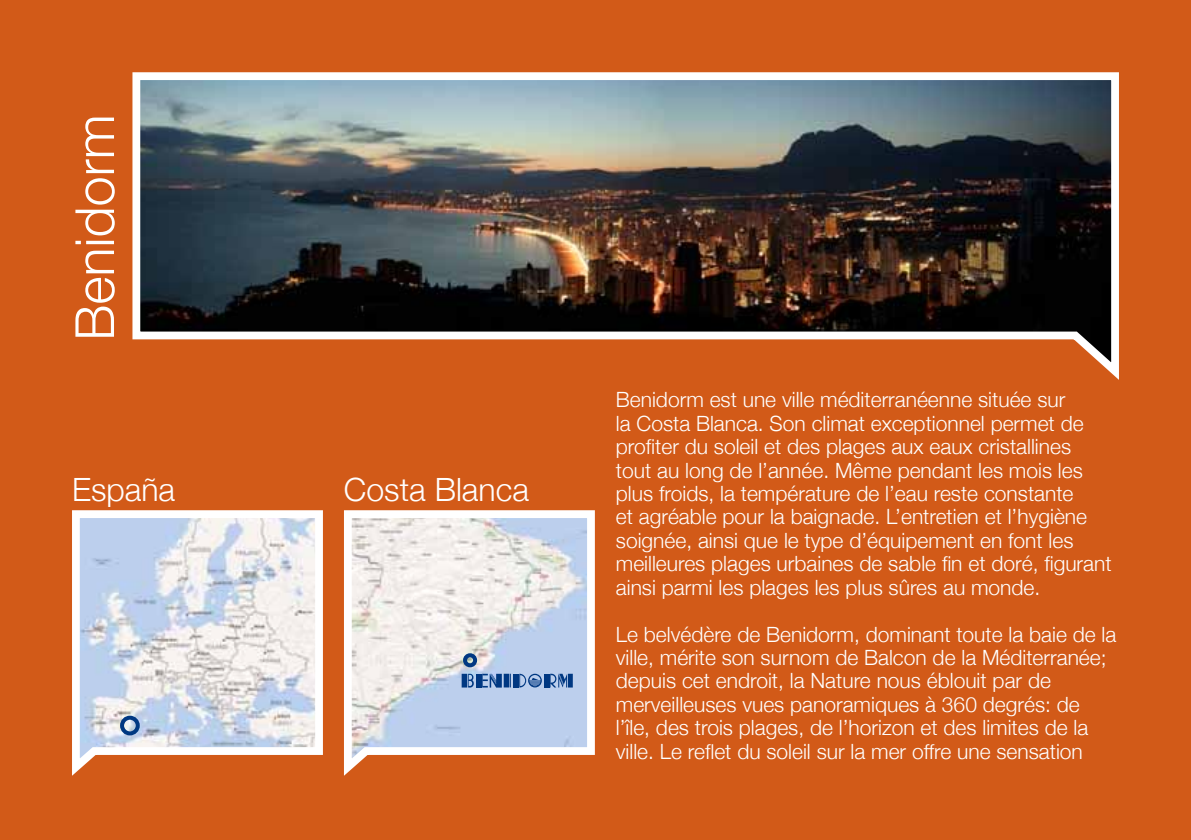
<style>
.page{position:relative;width:1191px;height:840px;background:#fff}
.page>*{position:absolute;margin:0;border:0;box-sizing:border-box;transform-origin:0 0}
.t1{font:300 54px "Helvetica Neue";color:#fff}
.t2{font:300 32px "Helvetica Neue";color:#fff}
.t3{font:300 21px/23.4px "Helvetica Neue";color:#fff}
</style>
<div class="page">
<div style="left:0;top:0;width:1191px;height:839px;background:#d25a18"></div>
<img style="left:132px;top:72px;width:987px;height:308px">
<svg style="left:344px;top:510px;width:251px;height:266px;background:#dcd7da"></svg>
<svg style="left:72px;top:510px;width:251px;height:266px;background:#dad6da"></svg>
<div style="left:461px;top:673px;width:6px;height:14px;background:#003882"></div>
<svg style="left:468px;top:673px;width:6px;height:14px"></svg>
<div style="left:513px;top:673px;width:5px;height:14px;background:#003882"></div>
<div style="left:476px;top:673px;width:5px;height:14px;background:#003882"></div>
<div style="left:568px;top:673px;width:5px;height:14px;background:#003882"></div>
<svg style="left:482px;top:673px;width:29px;height:14px"></svg>
<svg style="left:519px;top:673px;width:23px;height:14px"></svg>
<div style="left:543px;top:673px;width:6px;height:14px;background:#003882"></div>
<svg style="left:550px;top:673px;width:17px;height:14px"></svg>
<div style="left:120px;top:715px;width:20px;height:20px;border:4px solid #003882;border-radius:50%"></div>
<div style="left:463px;top:653px;width:14px;height:14px;border:4px solid #003882;border-radius:50%"></div>
<h1 class="t1" style="left:51px;top:340px;width:228px;rotate:-90deg">Benidorm</h1>
<h2 class="t2" style="left:72px;top:463px;width:105px">España</h2>
<h2 class="t2" style="left:344px;top:463px;width:186px">Costa Blanca</h2>
<p class="t3" style="left:616px;top:386px;width:497px">Benidorm est une ville méditerranéenne située sur<br>la Costa Blanca. Son climat exceptionnel permet de profiter du soleil et des plages aux eaux cristallines tout au long de l’année. Même pendant les mois les plus froids, la température de l’eau reste constante<br>et agréable pour la baignade. L’entretien et l’hygiène soignée, ainsi que le type d’équipement en font les meilleures plages urbaines de sable fin et doré, figurant ainsi parmi les plages les plus sûres au monde.</p>
<p class="t3" style="left:616px;top:620px;width:502px">Le belvédère de Benidorm, dominant toute la baie de la ville, mérite son surnom de Balcon de la Méditerranée; depuis cet endroit, la Nature nous éblouit par de merveilleuses vues panoramiques à 360 degrés: de l’île, des trois plages, de l’horizon et des limites de la ville. Le reflet du soleil sur la mer offre une sensation</p>
</div>
